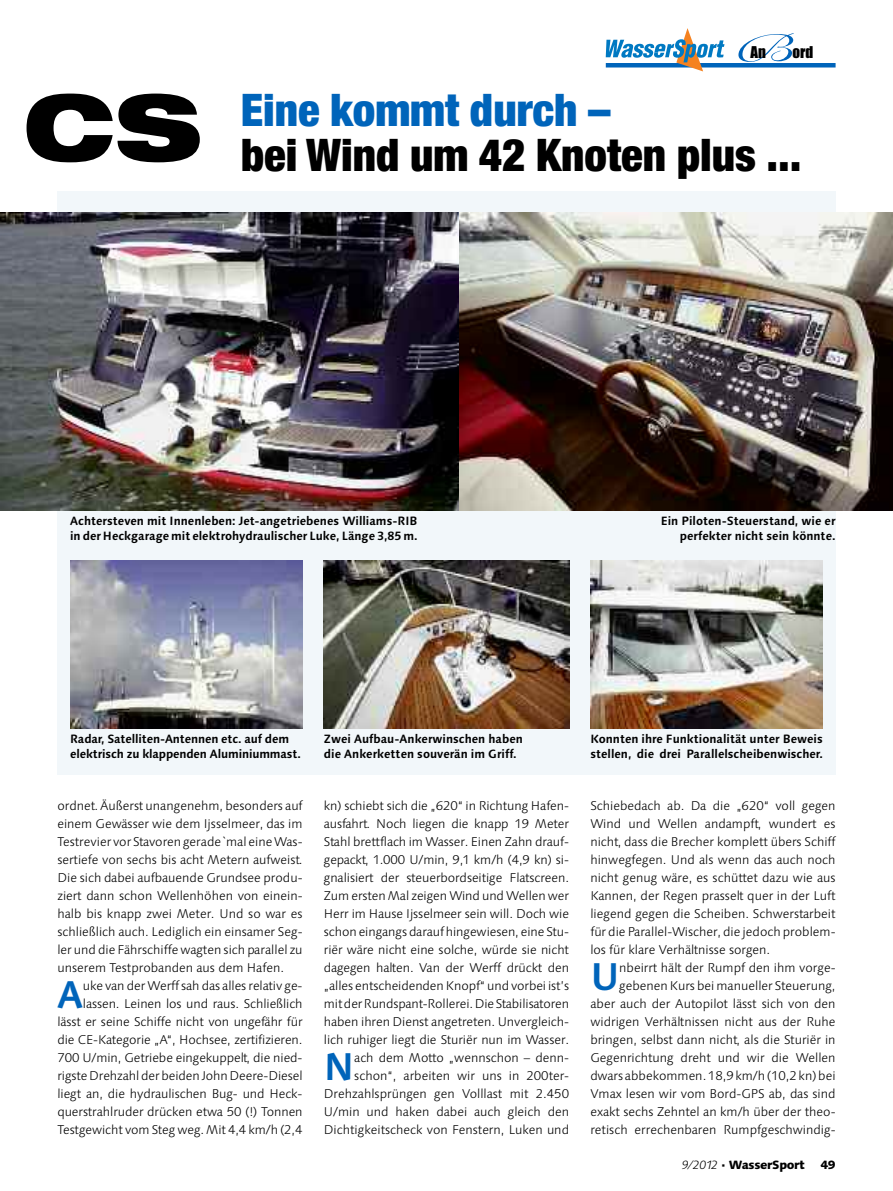
<style>
.page{position:relative;width:893px;height:1191px;background:#fff}
.page>*{position:absolute;margin:0;border:0;box-sizing:border-box;transform-origin:0 0}
.t1{font:900 condensed 45px/45px "Helvetica Neue";color:#000;text-align:center}
.t2{font:39px "Shelley Volante Script";color:#0064ba;scale:1.5 1}
.t3{font:700 38.55px "Linotype Syntax";color:#0064ba}
.t4{font:15px "Impact";color:#000}
.t5{font:300 12.75px/18px "Linotype Syntax";color:#000;text-align:justify}
.t6{font:700 12px/15px "Linotype Syntax";color:#000}
.t7{font:800 12px "Linotype Syntax";letter-spacing:-.03em;color:#000}
.s1{color:#0064ba}
.s2{font-weight:300;font-style:italic}
</style>
<div class="page">
<div style="left:57px;top:191px;width:779px;height:583px;background:#f2f7fa"></div>
<img style="left:0;top:213px;width:459px;height:297px">
<img style="left:70px;top:561px;width:233px;height:168px">
<img style="left:590px;top:561px;width:233px;height:168px">
<img style="left:324px;top:561px;width:245px;height:168px">
<img style="left:459px;top:213px;width:434px;height:297px">
<hr style="left:606px;top:63px;width:230px;height:4px;background:#0064ba">
<svg style="left:606px;top:28px;width:118px;height:43px"></svg>
<h2 class="t2" style="left:727px;top:34px;width:40px">B</h2>
<p class="t4" style="left:750px;top:46px;width:17px">An</p>
<p class="t4" style="left:792px;top:46px;width:22px">ord</p>
<h1 class="t1" style="left:24px;top:91px;width:779px"><span class="s1">Eine kommt durch –<br></span><sup>CS</sup> bei Wind um 42 Knoten plus ...</h1>
<p class="t6" style="left:70px;top:514px;width:349px">Achtersteven mit Innenleben: Jet-angetriebenes Williams-RIB in der Heckgarage mit elektrohydraulischer Luke, Länge 3,85 m.</p>
<p class="t6" style="left:661px;top:514px;width:176px;text-align:right">Ein Piloten-Steuerstand, wie er perfekter nicht sein könnte.</p>
<p class="t6" style="left:70px;top:732px;width:232px">Radar, Satelliten-Antennen etc. auf dem elektrisch zu klappenden Aluminiummast.</p>
<p class="t6" style="left:324px;top:732px;width:201px">Zwei Aufbau-Ankerwinschen haben die Ankerketten souverän im Griff.</p>
<p class="t6" style="left:590px;top:732px;width:234px">Konnten ihre Funktionalität unter Beweis stellen, die drei Parallelscheibenwischer.</p>
<p class="t5" style="left:57px;top:798px;width:247px">ordnet. Äußerst unangenehm, besonders auf einem Gewässer wie dem Ijsselmeer, das im Testrevier vor Stavorengerade `mal eineWas&shy;sertiefe von sechs bis acht Metern aufweist.<br>Die sich dabei aufbauende Grundsee produ&shy;ziert dann schon Wellenhöhen von einein&shy;halb bis knapp zwei Meter. Und so war es schließlich auch. Lediglich ein einsamer Seg&shy;ler und die Fährschiffe wagten sich parallel zu unserem Testprobanden aus dem Hafen.</p>
<h3 class="t3" style="left:57px;top:979px;width:27px">A</h3>
<p class="t5" style="left:57px;top:978px;width:247px;text-align:right">uke van der Werff sah das alles relativ ge&shy;lassen. Leinen los und raus. Schließlich lässt er seine Schiffe nicht von ungefähr für die CE-Kategorie „A“, Hochsee, zertifizieren.<br>700 U/min, Getriebe eingekuppelt, die nied&shy;rigsteDrehzahlderbeidenJohnDeere-Diesel liegt an, die hydraulischen Bug- und Heck&shy;querstrahlruder drücken etwa 50 (!) Tonnen Testgewicht vom Steg weg. Mit 4,4 km/h (2,4</p>
<p class="t5" style="left:324px;top:798px;width:247px">kn) schiebt sich die „620“ in Richtung Hafen&shy;ausfahrt. Noch liegen die knapp 19 Meter Stahl brettflach im Wasser. Einen Zahn drauf&shy;gepackt, 1.000 U/min, 9,1 km/h (4,9 kn) si&shy;gnalisiert der steuerbordseitige Flatscreen.<br>Zum ersten Mal zeigen Wind und Wellen wer Herr im Hause Ijsselmeer sein will. Doch wie schoneingangsdarauf hingewiesen, eine Stu&shy;riër wäre nicht eine solche, würde sie nicht dagegen halten. Van der Werff drückt den „alles entscheidenden Knopf“ und vorbei ist’s mitderRundspant-Rollerei.DieStabilisatoren haben ihren Dienst angetreten. Unvergleich&shy;lich ruhiger liegt die Sturiër nun im Wasser.</p>
<h3 class="t3" style="left:324px;top:1051px;width:32px">N</h3>
<p class="t5" style="left:324px;top:1050px;width:247px;text-align:right">ach dem Motto „wennschon – denn&shy;schon“, arbeiten wir uns in 200ter-Drehzahlsprüngen gen Volllast mit 2.450<br>U/min und haken dabei auch gleich den Dichtigkeitscheck von Fenstern, Luken und</p>
<p class="t5" style="left:590px;top:798px;width:247px">Schiebedach ab. Da die „620“ voll gegen Wind und Wellen andampft, wundert es nicht, dass die Brecher komplett übers Schiff hinwegfegen. Und als wenn das auch noch nicht genug wäre, es schüttet dazu wie aus Kannen, der Regen prasselt quer in der Luft liegend gegen die Scheiben. Schwerstarbeit für die Parallel-Wischer, die jedoch problem&shy;los für klare Verhältnisse sorgen.</p>
<h3 class="t3" style="left:590px;top:961px;width:31px">U</h3>
<p class="t5" style="left:590px;top:960px;width:247px;text-align:right">nbeirrt hält der Rumpf den ihm vorge&shy;gebenen Kurs bei manueller Steuerung,<br>aber auch der Autopilot lässt sich von den widrigen Verhältnissen nicht aus der Ruhe bringen, selbst dann nicht, als die Sturiër in Gegenrichtung dreht und wir die Wellen dwars abbekommen.18,9km/h(10,2kn)bei Vmax lesen wir vom Bord-GPS ab, das sind exakt sechs Zehntel an km/h über der theo&shy;retisch errechenbaren Rumpfgeschwindig-</p>
<p class="t7" style="left:682px;top:1160px;width:125px"><span class="s2">9/2012</span> · WasserSport</p>
<p class="t7" style="left:820px;top:1160px;width:17px">49</p>
</div>
